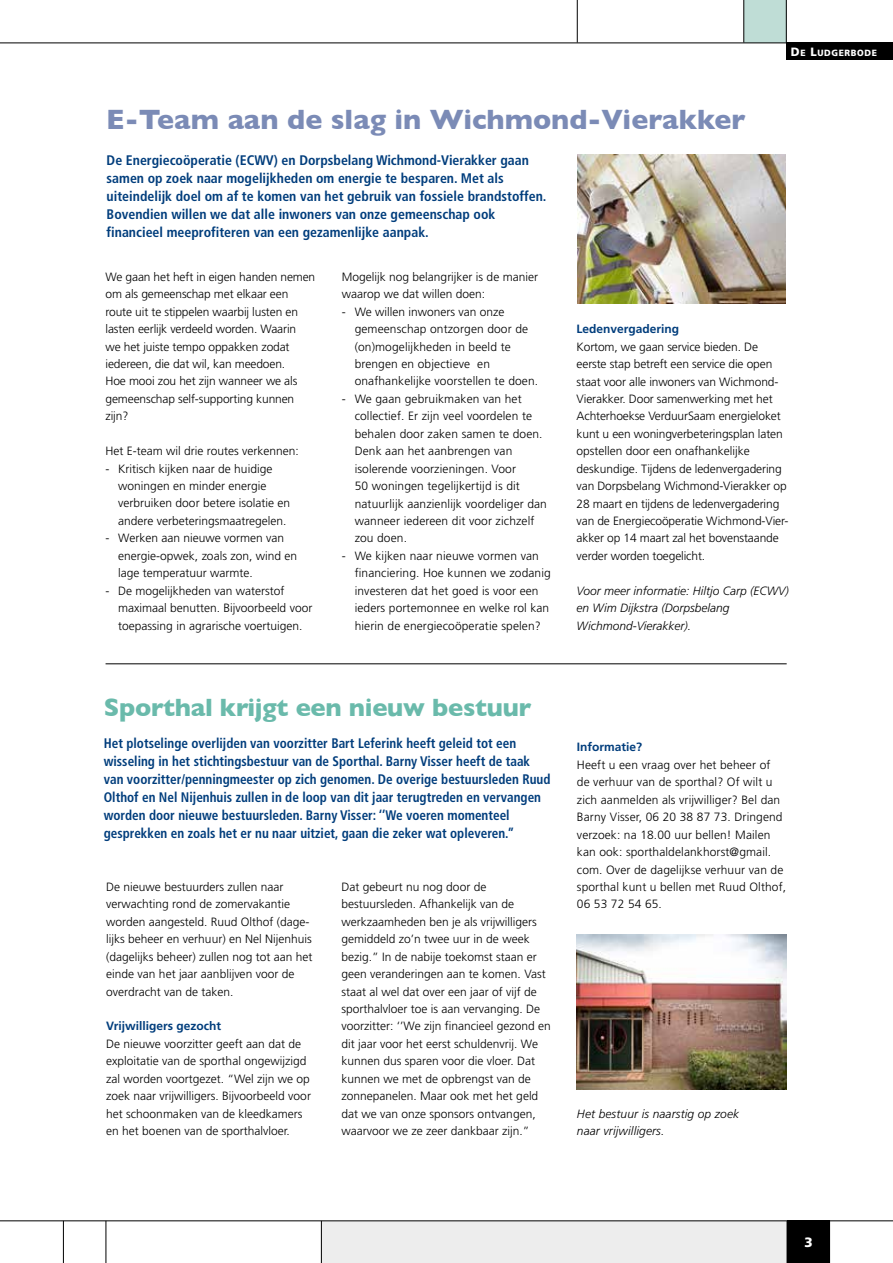
<style>
.page{position:relative;width:893px;height:1263px;background:#fff}
.page>*{position:absolute;margin:0;border:0;box-sizing:border-box;transform-origin:0 0}
.t1{font:700 28.5px "Gill Sans";color:#7b8bb6}
.t2{font:700 25.5px "Gill Sans";letter-spacing:-.01em;color:#6abaab}
.t3{font:700 condensed 13.8px/18px "Frutiger";color:#003d7c;scale:.95 1}
.t4{font:700 condensed 13.8px/18px "Frutiger";color:#003d7c}
.t5{font:900 13.5px "Frutiger";color:#fff}
.t6{font:300 12px/17.4px "Frutiger";color:#000}
.t7{font:italic 300 12px/17.4px "Frutiger";color:#000}
.t8{font:700 12px "Frutiger";color:#003d7c}
.t9{font:900 9px "Frutiger";letter-spacing:.075em;color:#fff;scale:.95 1}
.s1{font-size:12px}
</style>
<div class="page">
<div style="left:744px;top:0;width:43px;height:43px;background:#bfddd6"></div>
<div style="left:321px;top:1221px;width:466px;height:42px;background:#ededed"></div>
<hr style="left:0;top:1220px;width:893px;height:1px;background:#000">
<div style="left:787px;top:1220px;width:43px;height:43px;background:#000"></div>
<hr style="left:106px;top:1221px;width:1px;height:42px;background:#000">
<hr style="left:63px;top:1221px;width:1px;height:42px;background:#000">
<hr style="left:321px;top:1221px;width:1px;height:42px;background:#000">
<hr style="left:0;top:43px;width:893px;height:1px;background:#000">
<hr style="left:786px;top:0;width:1px;height:43px;background:#000">
<hr style="left:743px;top:0;width:1px;height:43px;background:#000">
<hr style="left:577px;top:0;width:1px;height:43px;background:#000">
<div style="left:787px;top:43px;width:106px;height:17px;background:#000"></div>
<hr style="left:106px;top:663px;width:681px;height:1px;background:#000">
<img style="left:577px;top:934px;width:210px;height:156px">
<img style="left:578px;top:155px;width:208px;height:149px">
<h1 class="t1" style="left:106px;top:97px;width:641px">E-Team aan de slag in Wichmond-Vierakker</h1>
<p class="t4" style="left:107px;top:151px;width:441px">De Energiecoöperatie (ECWV) en Dorpsbelang Wichmond-Vierakker gaan samen op zoek naar mogelijkheden om energie te besparen. Met als uiteindelijk doel om af te komen van het gebruik van fossiele brandstoffen.<br>Bovendien willen we dat alle inwoners van onze gemeenschap ook financieel meeprofiteren van een gezamenlijke aanpak.</p>
<p class="t9" style="left:791px;top:47px;width:92px"><span class="s1">D</span>E <span class="s1">L</span>UDGERBODE</p>
<p class="t6" style="left:106px;top:268px;width:211px">We gaan het heft in eigen handen nemen om als gemeenschap met elkaar een route uit te stippelen waarbij lusten en lasten eerlijk verdeeld worden. Waarin<br>we het juiste tempo oppakken zodat iedereen, die dat wil, kan meedoen.<br>Hoe mooi zou het zijn wanneer we als gemeenschap self-supporting kunnen zijn?</p>
<p class="t6" style="left:106px;top:442px;width:195px">Het E-team wil drie routes verkennen:</p>
<p class="t6" style="left:118px;top:460px;width:173px;text-indent:-13px">- Kritisch kijken naar de huidige woningen en minder energie verbruiken door betere isolatie en andere verbeteringsmaatregelen.</p>
<p class="t6" style="left:118px;top:529px;width:180px;text-indent:-13px">- Werken aan nieuwe vormen van energie-opwek, zoals zon, wind en lage temperatuur warmte.</p>
<p class="t6" style="left:118px;top:582px;width:196px;text-indent:-13px">- De mogelijkheden van waterstof maximaal benutten. Bijvoorbeeld voor toepassing in agrarische voertuigen.</p>
<p class="t6" style="left:342px;top:268px;width:198px">Mogelijk nog belangrijker is de manier waarop we dat willen doen:</p>
<p class="t6" style="left:355px;top:303px;width:185px;text-indent:-13px">- We willen inwoners van onze gemeenschap ontzorgen door de (on)mogelijkheden in beeld te brengen en objectieve en onafhankelijke voorstellen te doen.</p>
<p class="t6" style="left:355px;top:390px;width:194px;text-indent:-13px">- We gaan gebruikmaken van het collectief. Er zijn veel voordelen te behalen door zaken samen te doen.<br>Denk aan het aanbrengen van isolerende voorzieningen. Voor<br>50 woningen tegelijkertijd is dit natuurlijk aanzienlijk voordeliger dan wanneer iedereen dit voor zichzelf zou doen.</p>
<p class="t6" style="left:355px;top:547px;width:198px;text-indent:-13px">- We kijken naar nieuwe vormen van financiering. Hoe kunnen we zodanig investeren dat het goed is voor een ieders portemonnee en welke rol kan hierin de energiecoöperatie spelen?</p>
<p class="t8" style="left:577px;top:322px;width:104px">Ledenvergadering</p>
<p class="t6" style="left:577px;top:338px;width:213px">Kortom, we gaan service bieden. De eerste stap betreft een service die open staat voor alle inwoners van Wichmond-Vierakker. Door samenwerking met het Achterhoekse VerduurSaam energieloket kunt u een woningverbeteringsplan laten opstellen door een onafhankelijke deskundige. Tijdens de ledenvergadering van Dorpsbelang Wichmond-Vierakker op 28 maart en tijdens de ledenvergadering van de Energiecoöperatie Wichmond-Vier&shy;akker op 14 maart zal het bovenstaande verder worden toegelicht.</p>
<p class="t7" style="left:577px;top:582px;width:214px">Voor meer informatie: Hiltjo Carp (ECWV) en Wim Dijkstra (Dorpsbelang<br>Wichmond-Vierakker).</p>
<h2 class="t2" style="left:104px;top:687px;width:429px">Sporthal krijgt een nieuw bestuur</h2>
<p class="t3" style="left:104px;top:734px;width:472px">Het plotselinge overlijden van voorzitter Bart Leferink heeft geleid tot een wisseling in het stichtingsbestuur van de Sporthal. Barny Visser heeft de taak van voorzitter/penningmeester op zich genomen. De overige bestuursleden Ruud Olthof en Nel Nijenhuis zullen in de loop van dit jaar terugtreden en vervangen worden door nieuwe bestuursleden. Barny Visser: ‘’We voeren momenteel gesprekken en zoals het er nu naar uitziet, gaan die zeker wat opleveren.’’</p>
<p class="t6" style="left:106px;top:878px;width:208px">De nieuwe bestuurders zullen naar verwachting rond de zomervakantie worden aangesteld. Ruud Olthof (dage&shy;lijks beheer en verhuur) en Nel Nijenhuis (dagelijks beheer) zullen nog tot aan het einde van het jaar aanblijven voor de overdracht van de taken.</p>
<p class="t8" style="left:106px;top:1019px;width:116px">Vrijwilligers gezocht</p>
<p class="t6" style="left:106px;top:1035px;width:206px">De nieuwe voorzitter geeft aan dat de exploitatie van de sporthal ongewijzigd zal worden voortgezet. “Wel zijn we op zoek naar vrijwilligers. Bijvoorbeeld voor het schoonmaken van de kleedkamers en het boenen van de sporthalvloer.</p>
<p class="t6" style="left:342px;top:878px;width:211px">Dat gebeurt nu nog door de bestuursleden. Afhankelijk van de werkzaamheden ben je als vrijwilligers gemiddeld zo’n twee uur in de week bezig.” In de nabije toekomst staan er geen veranderingen aan te komen. Vast staat al wel dat over een jaar of vijf de sporthalvloer toe is aan vervanging. De voorzitter: ‘’We zijn financieel gezond en dit jaar voor het eerst schuldenvrij. We kunnen dus sparen voor die vloer. Dat kunnen we met de opbrengst van de zonnepanelen. Maar ook met het geld dat we van onze sponsors ontvangen, waarvoor we ze zeer dankbaar zijn.”</p>
<p class="t8" style="left:577px;top:740px;width:67px">Informatie?</p>
<p class="t6" style="left:577px;top:756px;width:211px">Heeft u een vraag over het beheer of de verhuur van de sporthal? Of wilt u zich aanmelden als vrijwilliger? Bel dan Barny Visser, 06 20 38 87 73. Dringend verzoek: na 18.00 uur bellen! Mailen kan ook: sporthaldelankhorst@gmail. com. Over de dagelijkse verhuur van de sporthal kunt u bellen met Ruud Olthof, 06 53 72 54 65.</p>
<p class="t7" style="left:577px;top:1105px;width:164px">Het bestuur is naarstig op zoek naar vrijwilligers.</p>
<p class="t5" style="left:804px;top:1234px;width:10px">3</p>
</div>
